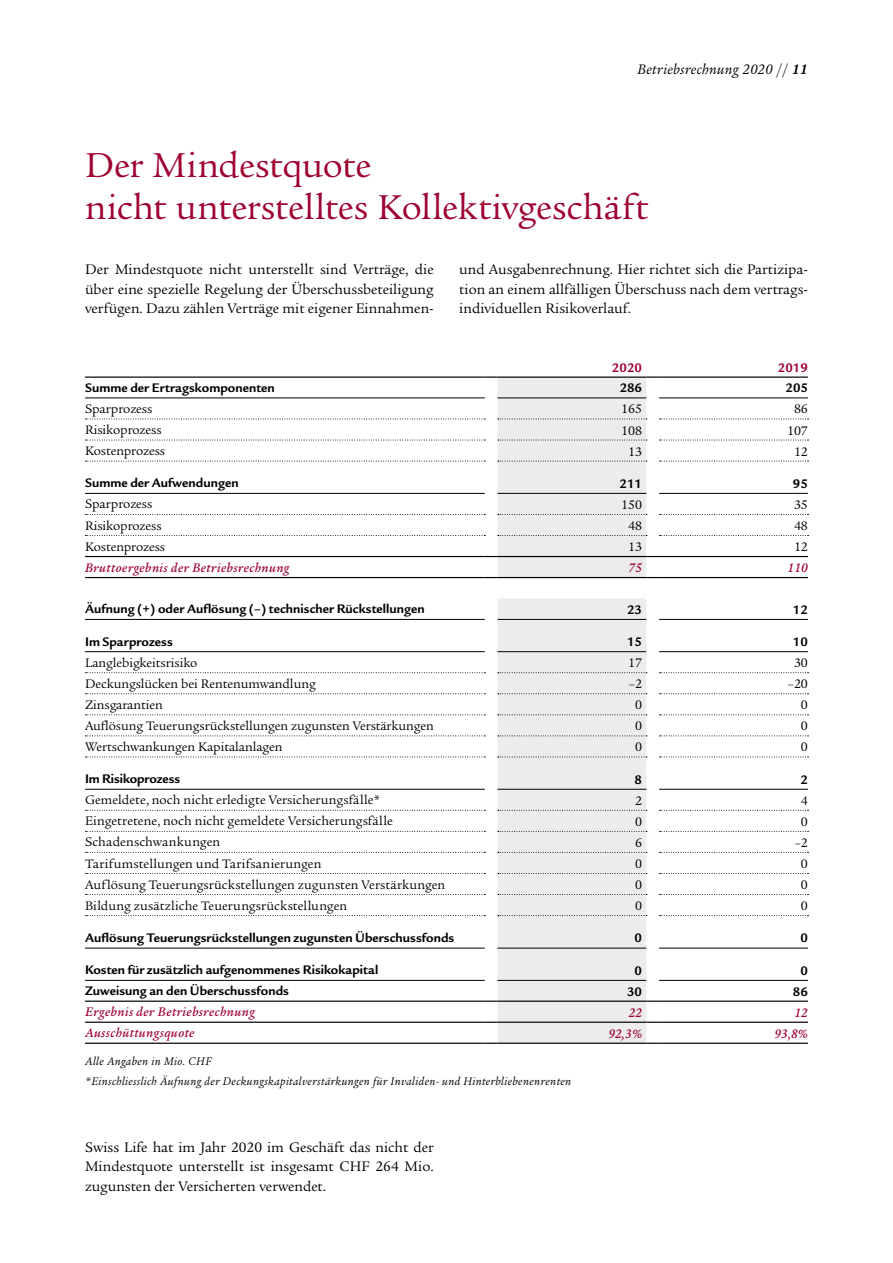
<style>
.page{position:relative;width:893px;height:1263px;background:#fff}
.page>*{position:absolute;margin:0;border:0;box-sizing:border-box;transform-origin:0 0}
.Book_25_27pt_K{font:37.5px/42px "Legacy Serif ITC Pro";letter-spacing:-.005em;color:#9e0030}
.Book_10_13pt_K{font:15px/19.5px "Legacy Serif ITC Pro";color:#000;text-align:justify}
.t1{font:italic 15px "Legacy Serif ITC Pro";letter-spacing:.02em;color:#000}
.Performance_bold_lin{font:13.5px "Legacy Serif ITC Pro";letter-spacing:-.005em;color:#000}
.Performance_bold_lin-2{font:700 13.5px "Legacy Sans ITC Pro";letter-spacing:.005em;color:#000}
.Performance_bold_lin-3{font:italic 500 13.5px "Legacy Serif ITC Pro";letter-spacing:.03em;color:#9e0030}
.Performance_bold_lin-4{font:700 13.5px "Legacy Sans ITC Pro";letter-spacing:.005em;color:#9e0030}
.Performance_bold_lin-5{font:italic 12px "Legacy Serif ITC Pro";letter-spacing:.035em;color:#000}
.s1{font-style:normal}
.s2{font-weight:700}
</style>
<div class="page">
<svg style="left:85px;top:376px;width:723px;height:668px"></svg>
<hr style="left:659px;top:556px;width:149px;height:1px;background:#000">
<hr style="left:497px;top:398px;width:149px;height:1px;background:#000">
<hr style="left:659px;top:398px;width:149px;height:1px;background:#000">
<p class="t1" style="left:637px;top:60px;width:172px">Betriebsrechnung 2020 <span class="s1">//</span> <span class="s2">11</span></p>
<p class="Book_25_27pt_K" style="left:85px;top:143px;width:565px">Der Mindestquote<br>nicht unterstelltes Kollektivgeschäft</p>
<p class="Book_10_13pt_K" style="left:85px;top:259px;width:350px">Der Mindestquote nicht unterstellt sind Verträge, die über eine spezielle Regelung der Überschussbeteiligung verfügen. Dazu zählen Verträge mit eigener Einnahmen-</p>
<p class="Book_10_13pt_K" style="left:459px;top:259px;width:350px">und Ausgabenrechnung. Hier richtet sich die Partizipa&shy;tion an einem allfälligen Überschuss nach dem vertrags&shy;individuellen Risikoverlauf.</p>
<p class="Performance_bold_lin-4" style="left:612px;top:359px;width:32px">2020</p>
<p class="Performance_bold_lin-4" style="left:778px;top:359px;width:32px">2019</p>
<p class="Performance_bold_lin-2" style="left:85px;top:380px;width:191px">Summe der Ertragskomponenten</p>
<p class="Performance_bold_lin-2" style="left:620px;top:380px;width:24px">286</p>
<p class="Performance_bold_lin-2" style="left:786px;top:380px;width:24px">205</p>
<p class="Performance_bold_lin" style="left:85px;top:400px;width:69px">Sparprozess</p>
<p class="Performance_bold_lin" style="left:621px;top:401px;width:22px">165</p>
<p class="Performance_bold_lin" style="left:794px;top:401px;width:15px">86</p>
<p class="Performance_bold_lin" style="left:85px;top:422px;width:78px">Risikoprozess</p>
<p class="Performance_bold_lin" style="left:621px;top:422px;width:22px">108</p>
<p class="Performance_bold_lin" style="left:787px;top:422px;width:22px">107</p>
<p class="Performance_bold_lin" style="left:85px;top:443px;width:82px">Kostenprozess</p>
<p class="Performance_bold_lin" style="left:628px;top:443px;width:15px">13</p>
<p class="Performance_bold_lin" style="left:794px;top:443px;width:15px">12</p>
<p class="Performance_bold_lin-2" style="left:85px;top:475px;width:155px">Summe der Aufwendungen</p>
<p class="Performance_bold_lin-2" style="left:619px;top:476px;width:24px">211</p>
<p class="Performance_bold_lin-2" style="left:793px;top:476px;width:17px">95</p>
<p class="Performance_bold_lin" style="left:85px;top:496px;width:69px">Sparprozess</p>
<p class="Performance_bold_lin" style="left:621px;top:496px;width:22px">150</p>
<p class="Performance_bold_lin" style="left:794px;top:496px;width:15px">35</p>
<p class="Performance_bold_lin" style="left:85px;top:517px;width:78px">Risikoprozess</p>
<p class="Performance_bold_lin" style="left:628px;top:517px;width:15px">48</p>
<p class="Performance_bold_lin" style="left:794px;top:517px;width:15px">48</p>
<p class="Performance_bold_lin" style="left:85px;top:538px;width:82px">Kostenprozess</p>
<p class="Performance_bold_lin" style="left:628px;top:538px;width:15px">13</p>
<p class="Performance_bold_lin" style="left:794px;top:538px;width:15px">12</p>
<p class="Performance_bold_lin-3" style="left:85px;top:559px;width:206px">Bruttoergebnis der Betriebsrechnung</p>
<p class="Performance_bold_lin-3" style="left:629px;top:559px;width:15px">75</p>
<p class="Performance_bold_lin-3" style="left:788px;top:559px;width:22px">110</p>
<p class="Performance_bold_lin-2" style="left:85px;top:601px;width:341px">Äufnung (+) oder Auflösung (–) technischer Rückstellungen</p>
<p class="Performance_bold_lin-2" style="left:627px;top:602px;width:17px">23</p>
<p class="Performance_bold_lin-2" style="left:793px;top:602px;width:17px">12</p>
<p class="Performance_bold_lin-2" style="left:85px;top:633px;width:89px">Im Sparprozess</p>
<p class="Performance_bold_lin-2" style="left:627px;top:634px;width:17px">15</p>
<p class="Performance_bold_lin-2" style="left:793px;top:634px;width:17px">10</p>
<p class="Performance_bold_lin" style="left:85px;top:654px;width:114px">Langlebigkeitsrisiko</p>
<p class="Performance_bold_lin" style="left:628px;top:655px;width:15px">17</p>
<p class="Performance_bold_lin" style="left:794px;top:655px;width:15px">30</p>
<p class="Performance_bold_lin" style="left:85px;top:675px;width:232px">Deckungslücken bei Rentenumwandlung</p>
<p class="Performance_bold_lin" style="left:629px;top:676px;width:15px">–2</p>
<p class="Performance_bold_lin" style="left:788px;top:676px;width:22px">–20</p>
<p class="Performance_bold_lin" style="left:85px;top:696px;width:79px">Zinsgarantien</p>
<p class="Performance_bold_lin" style="left:635px;top:697px;width:8px">0</p>
<p class="Performance_bold_lin" style="left:801px;top:697px;width:8px">0</p>
<p class="Performance_bold_lin" style="left:85px;top:717px;width:350px">Auflösung Teuerungsrückstellungen zugunsten Verstärkungen</p>
<p class="Performance_bold_lin" style="left:635px;top:718px;width:8px">0</p>
<p class="Performance_bold_lin" style="left:801px;top:718px;width:8px">0</p>
<p class="Performance_bold_lin" style="left:85px;top:738px;width:199px">Wertschwankungen Kapitalanlagen</p>
<p class="Performance_bold_lin" style="left:635px;top:739px;width:8px">0</p>
<p class="Performance_bold_lin" style="left:801px;top:739px;width:8px">0</p>
<p class="Performance_bold_lin-2" style="left:85px;top:771px;width:97px">Im Risikoprozess</p>
<p class="Performance_bold_lin-2" style="left:635px;top:771px;width:9px">8</p>
<p class="Performance_bold_lin-2" style="left:800px;top:771px;width:9px">2</p>
<p class="Performance_bold_lin" style="left:85px;top:792px;width:297px">Gemeldete, noch nicht erledigte Versicherungsfälle*</p>
<p class="Performance_bold_lin" style="left:635px;top:792px;width:8px">2</p>
<p class="Performance_bold_lin" style="left:801px;top:792px;width:8px">4</p>
<p class="Performance_bold_lin" style="left:85px;top:813px;width:309px">Eingetretene, noch nicht gemeldete Versicherungsfälle</p>
<p class="Performance_bold_lin" style="left:635px;top:813px;width:8px">0</p>
<p class="Performance_bold_lin" style="left:801px;top:813px;width:8px">0</p>
<p class="Performance_bold_lin" style="left:85px;top:834px;width:137px">Schadenschwankungen</p>
<p class="Performance_bold_lin" style="left:635px;top:834px;width:8px">6</p>
<p class="Performance_bold_lin" style="left:795px;top:834px;width:15px">–2</p>
<p class="Performance_bold_lin" style="left:85px;top:855px;width:238px">Tarifumstellungen und Tarifsanierungen</p>
<p class="Performance_bold_lin" style="left:635px;top:855px;width:8px">0</p>
<p class="Performance_bold_lin" style="left:801px;top:855px;width:8px">0</p>
<p class="Performance_bold_lin" style="left:85px;top:876px;width:362px">Auflösung Teuerungsrückstellungen zugunsten Verstärkungen</p>
<p class="Performance_bold_lin" style="left:635px;top:876px;width:8px">0</p>
<p class="Performance_bold_lin" style="left:801px;top:876px;width:8px">0</p>
<p class="Performance_bold_lin" style="left:85px;top:897px;width:264px">Bildung zusätzliche Teuerungsrückstellungen</p>
<p class="Performance_bold_lin" style="left:635px;top:897px;width:8px">0</p>
<p class="Performance_bold_lin" style="left:801px;top:897px;width:8px">0</p>
<p class="Performance_bold_lin-2" style="left:85px;top:930px;width:371px">Auflösung Teuerungsrückstellungen zugunsten Überschussfonds</p>
<p class="Performance_bold_lin-2" style="left:635px;top:930px;width:9px">0</p>
<p class="Performance_bold_lin-2" style="left:800px;top:930px;width:9px">0</p>
<p class="Performance_bold_lin-2" style="left:85px;top:962px;width:295px">Kosten für zusätzlich aufgenommenes Risikokapital</p>
<p class="Performance_bold_lin-2" style="left:635px;top:963px;width:9px">0</p>
<p class="Performance_bold_lin-2" style="left:800px;top:963px;width:9px">0</p>
<p class="Performance_bold_lin-2" style="left:85px;top:983px;width:205px">Zuweisung an den Überschussfonds</p>
<p class="Performance_bold_lin-2" style="left:627px;top:983px;width:17px">30</p>
<p class="Performance_bold_lin-2" style="left:793px;top:983px;width:17px">86</p>
<p class="Performance_bold_lin-3" style="left:85px;top:1003px;width:171px">Ergebnis der Betriebsrechnung</p>
<p class="Performance_bold_lin-3" style="left:629px;top:1004px;width:15px">22</p>
<p class="Performance_bold_lin-3" style="left:794px;top:1004px;width:15px">12</p>
<p class="Performance_bold_lin-3" style="left:85px;top:1024px;width:111px">Ausschüttungsquote</p>
<p class="Performance_bold_lin-3" style="left:608px;top:1025px;width:35px">92,3%</p>
<p class="Performance_bold_lin-3" style="left:774px;top:1025px;width:35px">93,8%</p>
<p class="Performance_bold_lin-5" style="left:85px;top:1053px;width:128px">Alle Angaben in Mio. CHF</p>
<p class="Performance_bold_lin-5" style="left:85px;top:1074px;width:488px">*Einschliesslich Äufnung der Deckungskapitalverstärkungen für Invaliden- und Hinterbliebenenrenten</p>
<p class="Book_10_13pt_K" style="left:85px;top:1137px;width:350px">Swiss Life hat im Jahr 2020 im Geschäft das nicht der Mindestquote unterstellt ist insgesamt CHF 264 Mio. zugunsten der Versicherten verwendet.</p>
</div>
